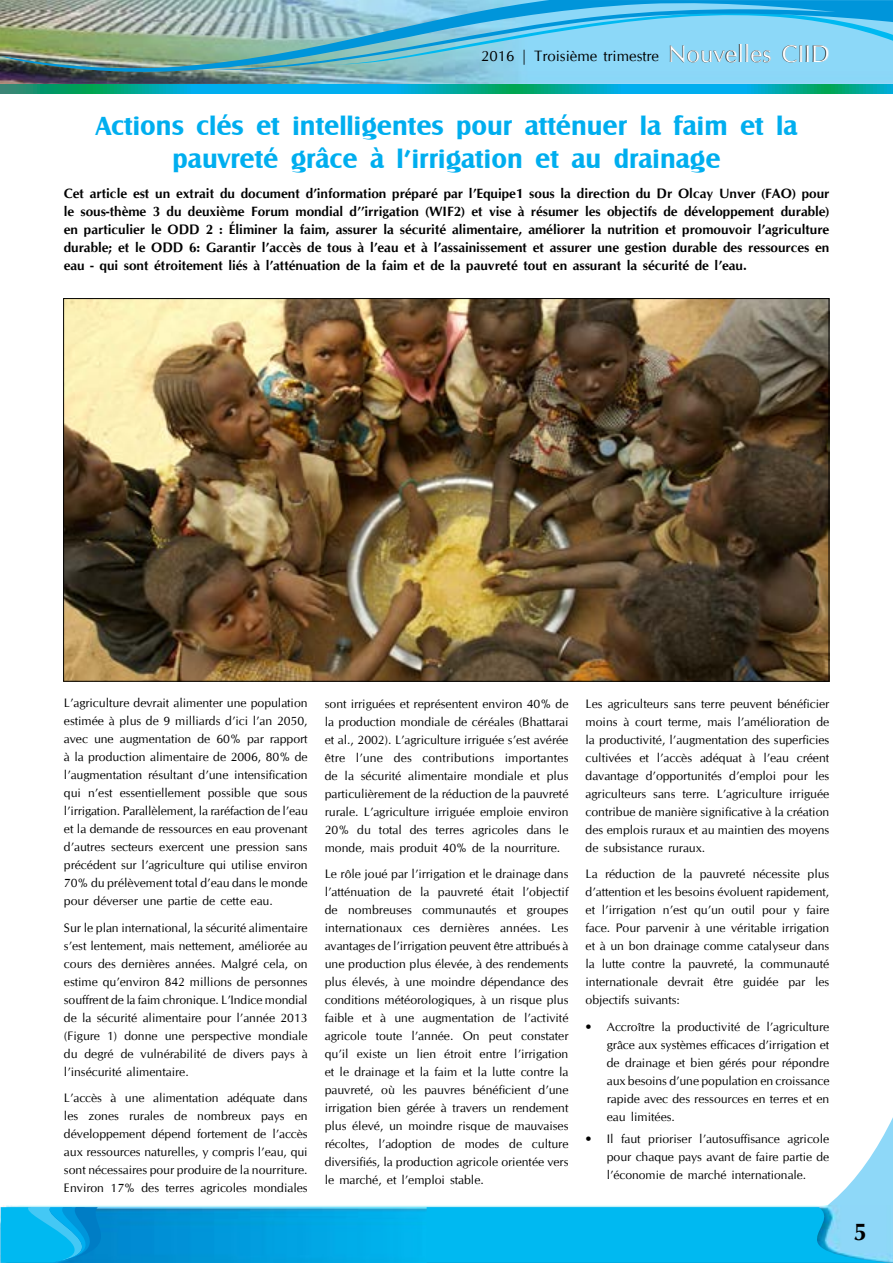
<style>
.page{position:relative;width:893px;height:1263px;background:#fff}
.page>*{position:absolute;margin:0;border:0;box-sizing:border-box;transform-origin:0 0}
.t1{font:700 27px/32.4px "Castle T";color:#00aeef;text-align:center}
.t2{font:700 24px "CG Omega";color:#000}
.t3{font:15px "CG Omega";color:#000}
.t4{font:700 13.5px/18px "CG Omega";color:#000;text-align:justify}
.t5{font:12.3px/18px "CG Omega";color:#000;text-align:justify}
.t6{font:12.15px/18px "CG Omega";color:#000}
.s1{font-size:24px}
.s2{font-size:12.3px}
</style>
<div class="page">
<img style="left:0;top:74px;width:893px;height:11px">
<img style="left:3px;top:0;width:890px;height:74px">
<svg style="left:320px;top:0;width:573px;height:65px;background:#6dc6e9"></svg>
<svg style="left:0;top:0;width:3px;height:74px"></svg>
<svg style="left:0;top:1207px;width:1px;height:56px"></svg>
<svg style="left:1px;top:85px;width:892px;height:9px;background:#01a8b5"></svg>
<svg style="left:3px;top:1117px;width:890px;height:89px"></svg>
<svg style="left:1px;top:1207px;width:890px;height:56px;background:#10bbf0"></svg>
<img style="left:137px;top:1207px;width:290px;height:56px">
<svg style="left:16px;top:1207px;width:121px;height:56px;background:#08a0de"></svg>
<img style="left:65px;top:300px;width:762px;height:379px">
<p class="t3" style="left:481px;top:47px;width:350px">2016 | Troisième trimestre <span class="s1">Nouvelles CIID</span></p>
<h1 class="t1" style="left:96px;top:110px;width:704px">Actions clés et intelligentes pour atténuer la faim et la pauvreté grâce à l’irrigation et au drainage</h1>
<p class="t4" style="left:64px;top:185px;width:767px">Cet article est un extrait du document d’information préparé par l’Equipe1 sous la direction du Dr Olcay Unver (FAO) pour le sous-thème 3 du deuxième Forum mondial d’’irrigation (WIF2) et vise à résumer les objectifs de développement durable) en particulier le ODD 2 : Éliminer la faim, assurer la sécurité alimentaire, améliorer la nutrition et promouvoir l’agriculture durable; et le ODD 6: Garantir l’accès de tous à l’eau et à l’assainissement et assurer une gestion durable des ressources en eau - qui sont étroitement liés à l’atténuation de la faim et de la pauvreté tout en assurant la sécurité de l’eau.</p>
<p class="t5" style="left:64px;top:694px;width:245px">L’agriculture devrait alimenter une population estimée à plus de 9 milliards d’ici l’an 2050, avec une augmentation de 60% par rapport à la production alimentaire de 2006, 80% de l’augmentation résultant d’une intensification qui n’est essentiellement possible que sous l’irrigation. Parallèlement, la raréfaction de l’eau et la demande de ressources en eau provenant d’autres secteurs exercent une pression sans précédent sur l’agriculture qui utilise environ 70% du prélèvement total d’eau dans le monde pour déverser une partie de cette eau.</p>
<p class="t5" style="left:64px;top:919px;width:245px">Sur le plan international, la sécurité alimentaire s’est lentement, mais nettement, améliorée au cours des dernières années. Malgré cela, on estime qu’environ 842 millions de personnes souffrent de la faim chronique. L’Indice mondial de la sécurité alimentaire pour l’année 2013 (Figure 1) donne une perspective mondiale du degré de vulnérabilité de divers pays à l’insécurité alimentaire.</p>
<p class="t5" style="left:64px;top:1089px;width:245px">L’accès à une alimentation adéquate dans les zones rurales de nombreux pays en développement dépend fortement de l’accès aux ressources naturelles, y compris l’eau, qui sont nécessaires pour produire de la nourriture.<br>Environ 17% des terres agricoles mondiales</p>
<p class="t5" style="left:325px;top:694px;width:245px">sont irriguées et représentent environ 40% de la production mondiale de céréales (Bhattarai et al., 2002). L’agriculture irriguée s’est avérée être l’une des contributions importantes de la sécurité alimentaire mondiale et plus particulièrement de la réduction de la pauvreté rurale. L’agriculture irriguée emploie environ 20% du total des terres agricoles dans le monde, mais produit 40% de la nourriture.</p>
<p class="t5" style="left:325px;top:865px;width:245px">Le rôle joué par l’irrigation et le drainage dans l’atténuation de la pauvreté était l’objectif de nombreuses communautés et groupes internationaux ces dernières années. Les avantages de l’irrigation peuvent être attribués à une production plus élevée, à des rendements plus élevés, à une moindre dépendance des conditions météorologiques, à un risque plus faible et à une augmentation de l’activité agricole toute l’année. On peut constater qu’il existe un lien étroit entre l’irrigation et le drainage et la faim et la lutte contre la pauvreté, où les pauvres bénéficient d’une irrigation bien gérée à travers un rendement plus élevé, un moindre risque de mauvaises récoltes, l’adoption de modes de culture diversifiés, la production agricole orientée vers le marché, et l’emploi stable.</p>
<p class="t5" style="left:586px;top:694px;width:245px">Les agriculteurs sans terre peuvent bénéficier moins à court terme, mais l’amélioration de la productivité, l’augmentation des superficies cultivées et l’accès adéquat à l’eau créent davantage d’opportunités d’emploi pour les agriculteurs sans terre. L’agriculture irriguée contribue de manière significative à la création des emplois ruraux et au maintien des moyens de subsistance ruraux.</p>
<p class="t5" style="left:586px;top:865px;width:245px">La réduction de la pauvreté nécessite plus d’attention et les besoins évoluent rapidement, et l’irrigation n’est qu’un outil pour y faire face. Pour parvenir à une véritable irrigation et à un bon drainage comme catalyseur dans la lutte contre la pauvreté, la communauté internationale devrait être guidée par les objectifs suivants:</p>
<p class="t5" style="left:607px;top:1017px;width:224px;text-indent:-21px">• Accroître la productivité de l’agriculture grâce aux systèmes efficaces d’irrigation et de drainage et bien gérés pour répondre aux besoins d’une population en croissance rapide avec des ressources en terres et en eau limitées.</p>
<p class="t5" style="left:586px;top:1130px;width:245px">• Il faut prioriser l’autosuffisance agricole</p>
<p class="t6" style="left:607px;top:1148px;width:224px"><span class="s2">pour chaque pays a</span>vant de faire partie de l’économie de marché internationale.</p>
<h2 class="t2" style="left:854px;top:1216px;width:15px">5</h2>
</div>
